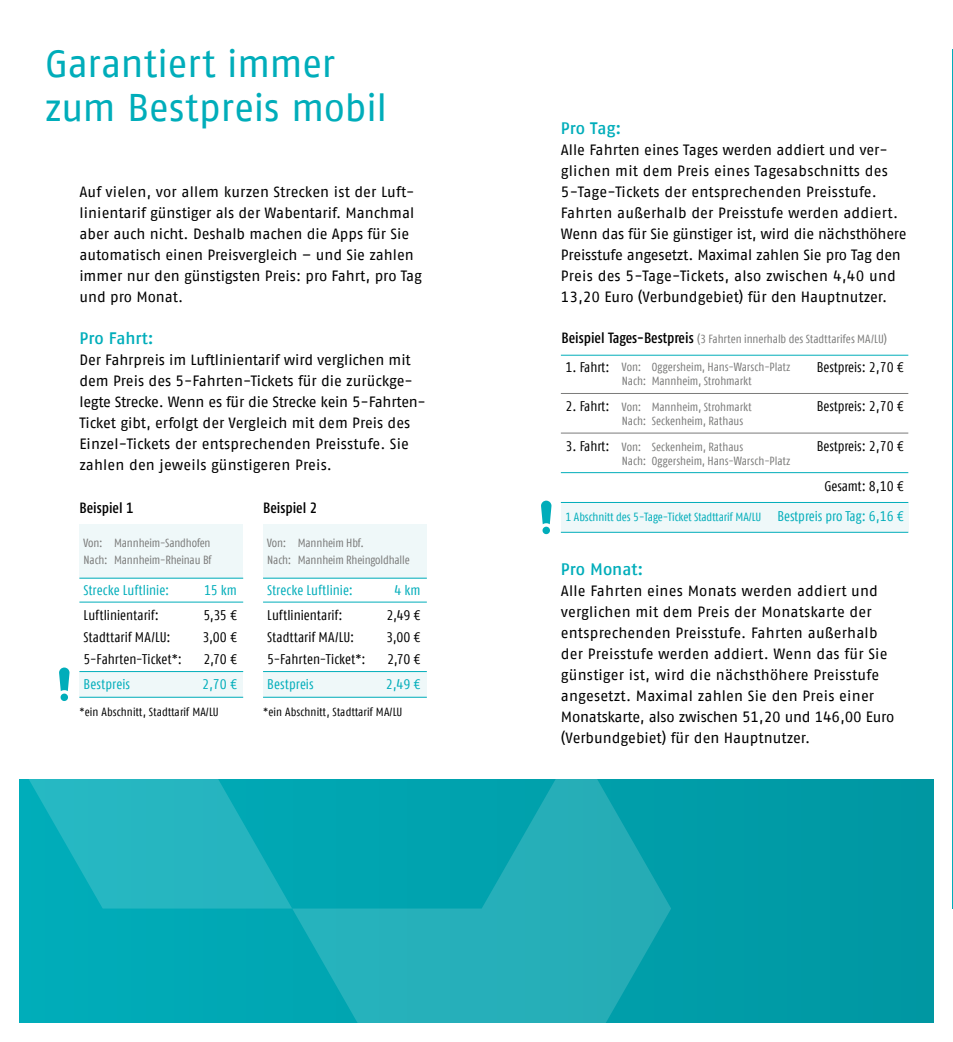
<style>
.page{position:relative;width:953px;height:1042px;background:#fff}
.page>*{position:absolute;margin:0;border:0;box-sizing:border-box;transform-origin:0 0}
.Headline{font:38.5px/43.8px "Fago No Tf";letter-spacing:-.02em;color:#00adba}
.copy{font:500 16.62px "Fago No Tf";color:#00adba}
.copy-2{font:14.88px/21px "Fago No Tf";color:#000}
.Tabellenkopf{font:500 condensed 14.88px "Fago OT";color:#000}
.copy-3{font:condensed 14px "Fago Offc";letter-spacing:.01em;color:#000}
.Tabellenkopf-2{font:condensed 14px "Fago Offc";color:#000}
.copy-4{font:condensed 14px "Fago Offc";letter-spacing:.01em;color:#00adba}
.Tabellenkopf-3{font:condensed 11.9px/14.2px "Fago Offc";letter-spacing:-.005em;color:#7b7b7a}
.Tabellenkopf-4{font:condensed 11.9px "Fago Offc";color:#00adba}
.Fußnoten{font:condensed 11.9px "Fago Offc";letter-spacing:.015em;color:#000}
.s1{font-family:"Fago OT";font-weight:500;font-size:14.88px;color:#000}
.s2{font-size:14px}
</style>
<div class="page">
<hr style="left:952px;top:50px;width:1px;height:859px;background:#00adba">
<div style="left:79px;top:672px;width:164px;height:26px;background:#eff8f9"></div>
<div style="left:263px;top:672px;width:163px;height:26px;background:#eff8f9"></div>
<div style="left:79px;top:524px;width:164px;height:54px;background:#eff8f9"></div>
<div style="left:263px;top:524px;width:163px;height:54px;background:#eff8f9"></div>
<hr style="left:79px;top:578px;width:164px;height:1px;background:#00adba">
<hr style="left:79px;top:602px;width:164px;height:1px;background:#00adba">
<hr style="left:79px;top:671px;width:164px;height:1px;background:#00adba">
<hr style="left:79px;top:697px;width:164px;height:1px;background:#00adba">
<hr style="left:263px;top:578px;width:164px;height:1px;background:#00adba">
<hr style="left:263px;top:602px;width:164px;height:1px;background:#00adba">
<hr style="left:263px;top:671px;width:164px;height:1px;background:#00adba">
<hr style="left:263px;top:697px;width:164px;height:1px;background:#00adba">
<svg style="left:59px;top:667px;width:10px;height:34px"></svg>
<div style="left:20px;top:779px;width:913px;height:243px;background:#009aa6"></div>
<svg style="left:20px;top:779px;width:651px;height:243px"></svg>
<div style="left:561px;top:502px;width:347px;height:30px;background:#eff8f9"></div>
<svg style="left:541px;top:501px;width:10px;height:33px"></svg>
<hr style="left:561px;top:355px;width:347px;height:1px;background:#00adba">
<hr style="left:561px;top:393px;width:347px;height:1px;background:#7b7b7a">
<hr style="left:561px;top:433px;width:347px;height:1px;background:#7b7b7a">
<hr style="left:561px;top:472px;width:347px;height:1px;background:#00adba">
<hr style="left:561px;top:502px;width:347px;height:1px;background:#00adba">
<hr style="left:561px;top:532px;width:347px;height:1px;background:#00adba">
<p class="Headline" style="left:45px;top:42px;width:344px">Garantiert immer zum Bestpreis mobil</p>
<p class="copy-2" style="left:79px;top:181px;width:344px">Auf vielen, vor allem kurzen Strecken ist der Luft&shy;linientarif günstiger als der Wabentarif. Manchmal aber auch nicht. Deshalb machen die Apps für Sie automatisch einen Preisvergleich – und Sie zahlen immer nur den günstigsten Preis: pro Fahrt, pro Tag und pro Monat.</p>
<p class="copy" style="left:79px;top:328px;width:76px">Pro Fahrt:</p>
<p class="copy-2" style="left:79px;top:349px;width:348px">Der Fahrpreis im Luftlinientarif wird verglichen mit dem Preis des 5-Fahrten-Tickets für die zurückge&shy;legte Strecke. Wenn es für die Strecke kein 5-Fahrten-Ticket gibt, erfolgt der Vergleich mit dem Preis des Einzel-Tickets der entsprechenden Preisstufe. Sie zahlen den jeweils günstigeren Preis.</p>
<p class="Tabellenkopf" style="left:79px;top:499px;width:56px">Beispiel 1</p>
<p class="Tabellenkopf" style="left:263px;top:499px;width:56px">Beispiel 2</p>
<p class="Tabellenkopf-3" style="left:84px;top:534px;width:129px;line-height:17.5px">Von: Mannheim-Sandhofen<br>Nach: Mannheim-Rheinau Bf</p>
<p class="Tabellenkopf-3" style="left:267px;top:534px;width:144px;line-height:17.5px">Von: Mannheim Hbf.<br>Nach: Mannheim Rheingoldhalle</p>
<p class="copy-4" style="left:84px;top:582px;width:87px">Strecke Luftlinie:</p>
<p class="copy-4" style="left:204px;top:582px;width:34px">15 km</p>
<p class="copy-3" style="left:84px;top:607px;width:77px">Luftlinientarif:</p>
<p class="copy-3" style="left:203px;top:607px;width:35px">5,35 €</p>
<p class="copy-3" style="left:84px;top:629px;width:88px">Stadttarif MA/LU:</p>
<p class="copy-3" style="left:202px;top:629px;width:36px">3,00 €</p>
<p class="copy-3" style="left:84px;top:651px;width:100px">5-Fahrten-Ticket*:</p>
<p class="copy-3" style="left:203px;top:651px;width:35px">2,70 €</p>
<p class="copy-4" style="left:84px;top:676px;width:48px">Bestpreis</p>
<p class="copy-4" style="left:202px;top:676px;width:36px">2,70 €</p>
<p class="copy-4" style="left:267px;top:582px;width:87px">Strecke Luftlinie:</p>
<p class="copy-4" style="left:394px;top:582px;width:28px">4 km</p>
<p class="copy-3" style="left:267px;top:607px;width:77px">Luftlinientarif:</p>
<p class="copy-3" style="left:386px;top:607px;width:36px">2,49 €</p>
<p class="copy-3" style="left:267px;top:629px;width:88px">Stadttarif MA/LU:</p>
<p class="copy-3" style="left:386px;top:629px;width:36px">3,00 €</p>
<p class="copy-3" style="left:267px;top:651px;width:100px">5-Fahrten-Ticket*:</p>
<p class="copy-3" style="left:387px;top:651px;width:35px">2,70 €</p>
<p class="copy-4" style="left:267px;top:676px;width:48px">Bestpreis</p>
<p class="copy-4" style="left:385px;top:676px;width:36px">2,49 €</p>
<p class="Fußnoten" style="left:79px;top:705px;width:141px">*ein Abschnitt, Stadttarif MA/LU</p>
<p class="Fußnoten" style="left:263px;top:705px;width:141px">*ein Abschnitt, Stadttarif MA/LU</p>
<p class="copy" style="left:561px;top:118px;width:62px">Pro Tag:</p>
<p class="copy-2" style="left:561px;top:139px;width:347px">Alle Fahrten eines Tages werden addiert und ver&shy;glichen mit dem Preis eines Tagesabschnitts des 5-Tage-Tickets der entsprechenden Preisstufe.<br>Fahrten außerhalb der Preisstufe werden addiert.<br>Wenn das für Sie günstiger ist, wird die nächsthöhere Preisstufe angesetzt. Maximal zahlen Sie pro Tag den Preis des 5-Tage-Tickets, also zwischen 4,40 und 13,20 Euro (Verbundgebiet) für den Hauptnutzer.</p>
<p class="Tabellenkopf-3" style="left:561px;top:332px;width:327px"><span class="s1">Beispiel Tages-Bestpreis</span> (3 Fahrten innerhalb des Stadttarifes MA/LU)</p>
<p class="Tabellenkopf-2" style="left:565px;top:359px;width:45px">1. Fahrt:</p>
<p class="Tabellenkopf-2" style="left:816px;top:359px;width:88px">Bestpreis: 2,70 €</p>
<p class="Tabellenkopf-2" style="left:565px;top:398px;width:45px">2. Fahrt:</p>
<p class="Tabellenkopf-2" style="left:816px;top:398px;width:88px">Bestpreis: 2,70 €</p>
<p class="Tabellenkopf-2" style="left:565px;top:438px;width:45px">3. Fahrt:</p>
<p class="Tabellenkopf-2" style="left:816px;top:438px;width:88px">Bestpreis: 2,70 €</p>
<p class="Tabellenkopf-2" style="left:824px;top:479px;width:81px">Gesamt: 8,10 €</p>
<p class="Tabellenkopf-4" style="left:565px;top:510px;width:340px">1 Abschnitt des 5-Tage-Ticket Stadttarif MA/LU <span class="s2">Bestpreis pro Tag: 6,16 €</span></p>
<p class="Tabellenkopf-3" style="left:622px;top:360px;width:170px">Von: Oggersheim, Hans-Warsch-Platz<br>Nach: Mannheim, Strohmarkt</p>
<p class="Tabellenkopf-3" style="left:622px;top:400px;width:131px">Von: Mannheim, Strohmarkt<br>Nach: Seckenheim, Rathaus</p>
<p class="Tabellenkopf-3" style="left:622px;top:439px;width:170px">Von: Seckenheim, Rathaus<br>Nach: Oggersheim, Hans-Warsch-Platz</p>
<p class="copy" style="left:561px;top:559px;width:84px">Pro Monat:</p>
<p class="copy-2" style="left:561px;top:580px;width:335px">Alle Fahrten eines Monats werden addiert und verglichen mit dem Preis der Monatskarte der entsprechenden Preisstufe. Fahrten außerhalb der Preisstufe werden addiert. Wenn das für Sie günstiger ist, wird die nächsthöhere Preisstufe angesetzt. Maximal zahlen Sie den Preis einer Monatskarte, also zwischen 51,20 und 146,00 Euro (Verbundgebiet) für den Hauptnutzer.</p>
</div>
